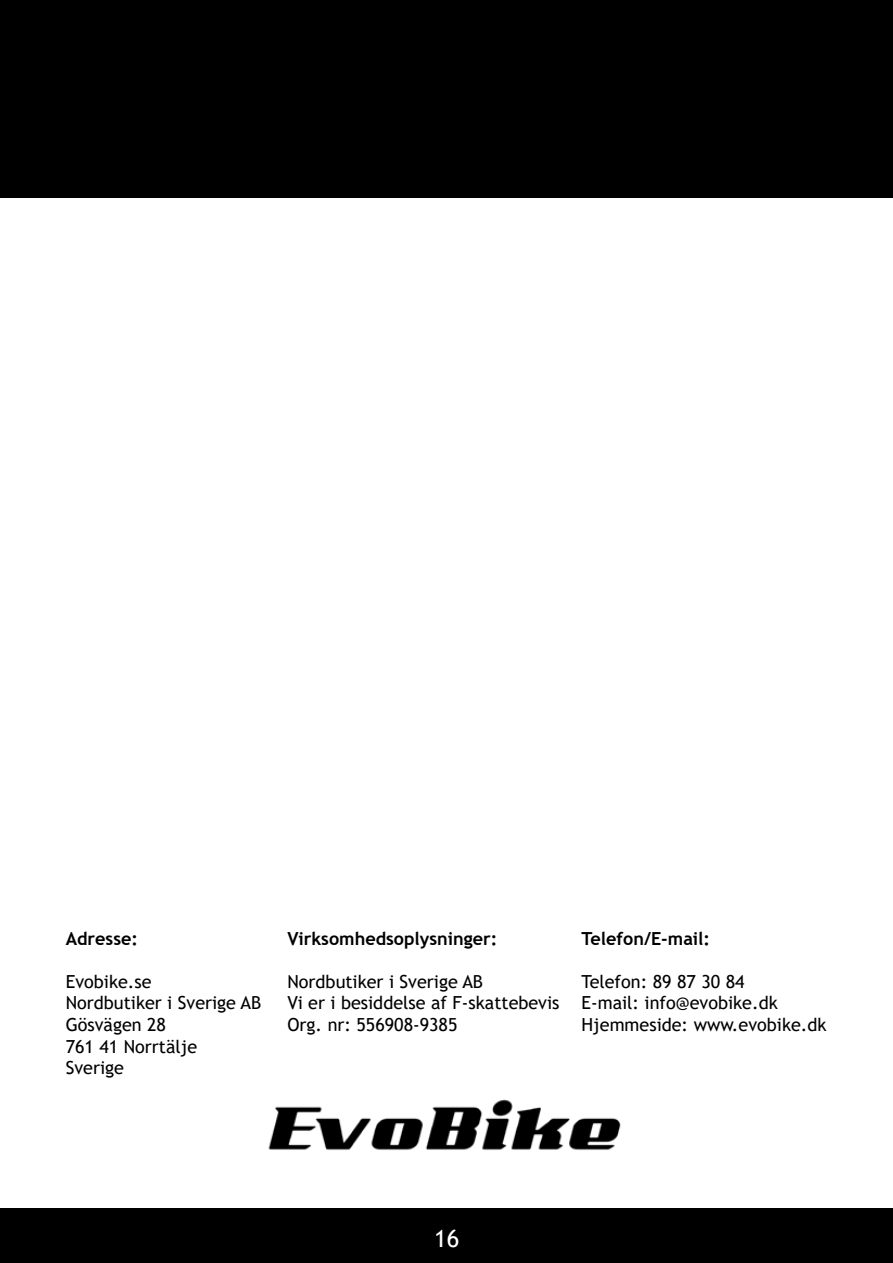
<style>
.page{position:relative;width:893px;height:1263px;background:#fff}
.page>*{position:absolute;margin:0;border:0;box-sizing:border-box;transform-origin:0 0}
.t1{font:24px "Trebuchet MS";color:#fff}
.t2{font:18px/21.6px "Trebuchet MS";color:#000}
.t3{font:700 18px "Trebuchet MS";color:#000}
</style>
<div class="page">
<div style="left:0;top:0;width:893px;height:198px;background:#000"></div>
<div style="left:0;top:1209px;width:893px;height:54px;background:#000"></div>
<img style="left:268px;top:1099px;width:353px;height:51px">
<p class="t3" style="left:66px;top:927px;width:74px">Adresse:</p>
<p class="t2" style="left:66px;top:970px;width:197px">Evobike.se<br>Nordbutiker i Sverige AB<br>Gösvägen 28<br>761 41 Norrtälje<br>Sverige</p>
<p class="t3" style="left:287px;top:927px;width:212px">Virksomhedsoplysninger:</p>
<p class="t2" style="left:287px;top:970px;width:274px">Nordbutiker i Sverige AB<br>Vi er i besiddelse af F-skattebevis<br>Org. nr: 556908-9385</p>
<p class="t3" style="left:581px;top:927px;width:130px">Telefon/E-mail:</p>
<p class="t2" style="left:581px;top:970px;width:247px">Telefon: 89 87 30 84<br>E-mail: info@evobike.dk<br>Hjemmeside: www.evobike.dk</p>
<h1 class="t1" style="left:434px;top:1224px;width:27px">16</h1>
</div>
